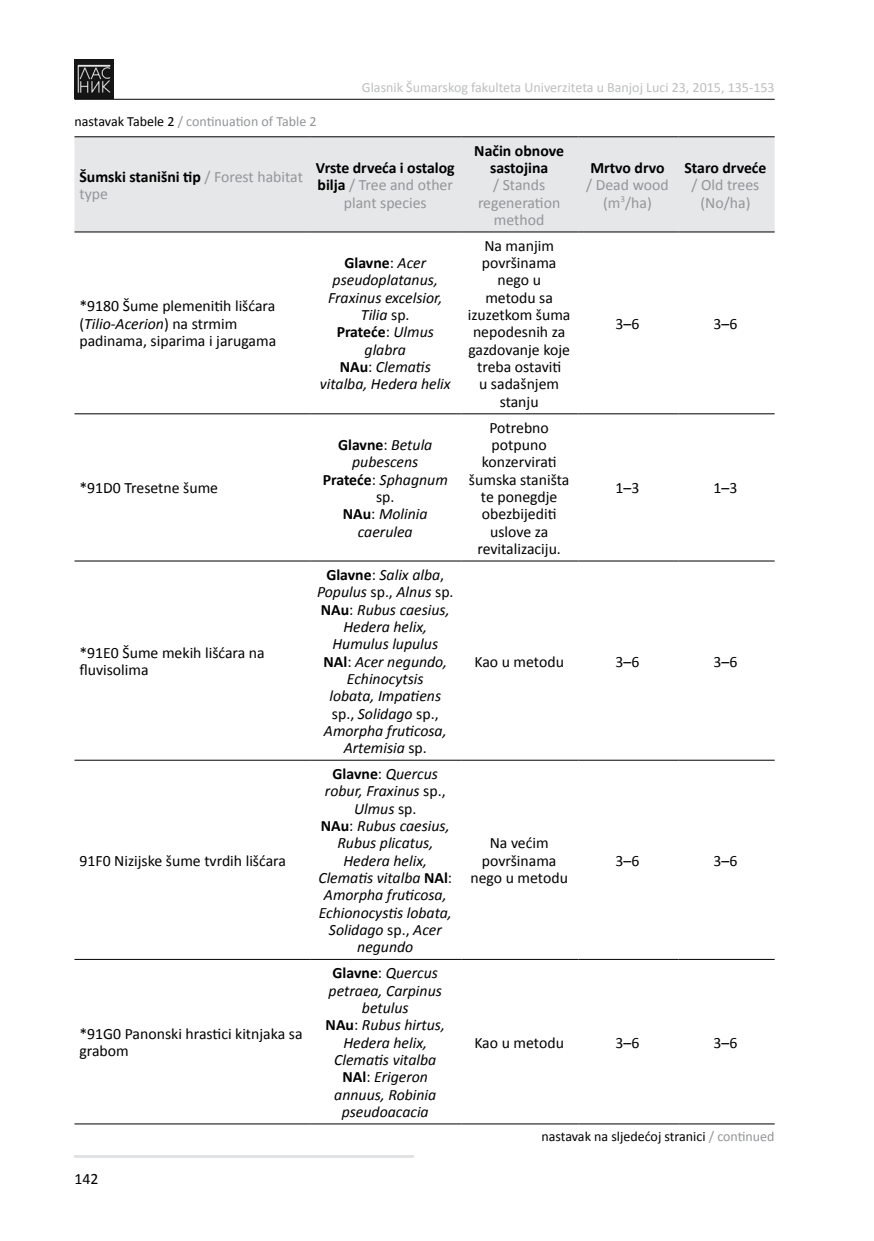
<style>
.page{position:relative;width:874px;height:1241px;background:#fff}
.page>*{position:absolute;margin:0;border:0;box-sizing:border-box;transform-origin:0 0}
.t1{font:italic 15.75px/17.3px "Calibri";color:#000;text-align:center}
.t2{font:15.75px/17.3px "Calibri";color:#000}
.t3{font:15.75px/17.3px "Calibri";color:#939598;text-align:center}
.t4{font:700 15.75px/17.3px "Calibri";color:#000;text-align:center}
.t5{font:14px "Calibri";color:#bcbec0}
.t6{font:14px "Calibri";color:#000}
.t7{font:14px "Calibri";color:#939598}
.s1{color:#000}
.s2{font-weight:700;color:#000}
.s3{font-style:italic}
.s4{font-weight:700;font-style:normal}
.s5{font-style:normal}
.s6{color:#939598}
</style>
<div class="page">
<hr style="left:74px;top:1155px;width:340px;height:2px;background:#e1e2e3">
<img style="left:74px;top:59px;width:39px;height:39px">
<hr style="left:74px;top:99px;width:700px;height:1px;background:#000">
<div style="left:74px;top:137px;width:700px;height:95px;background:#e6e7e8"></div>
<hr style="left:74px;top:136px;width:237px;height:1px;background:#000">
<hr style="left:311px;top:136px;width:150px;height:1px;background:#000">
<hr style="left:461px;top:136px;width:117px;height:1px;background:#000">
<hr style="left:578px;top:136px;width:100px;height:1px;background:#000">
<hr style="left:678px;top:136px;width:96px;height:1px;background:#000">
<hr style="left:74px;top:232px;width:237px;height:1px;background:#000">
<hr style="left:311px;top:232px;width:150px;height:1px;background:#000">
<hr style="left:461px;top:232px;width:117px;height:1px;background:#000">
<hr style="left:578px;top:232px;width:100px;height:1px;background:#000">
<hr style="left:678px;top:232px;width:96px;height:1px;background:#000">
<hr style="left:74px;top:413px;width:237px;height:1px;background:#000">
<hr style="left:311px;top:413px;width:150px;height:1px;background:#000">
<hr style="left:461px;top:413px;width:117px;height:1px;background:#000">
<hr style="left:578px;top:413px;width:100px;height:1px;background:#000">
<hr style="left:678px;top:413px;width:96px;height:1px;background:#000">
<hr style="left:74px;top:560px;width:237px;height:1px;background:#000">
<hr style="left:311px;top:560px;width:150px;height:1px;background:#000">
<hr style="left:461px;top:560px;width:117px;height:1px;background:#000">
<hr style="left:578px;top:560px;width:100px;height:1px;background:#000">
<hr style="left:678px;top:560px;width:96px;height:1px;background:#000">
<hr style="left:74px;top:759px;width:237px;height:1px;background:#000">
<hr style="left:311px;top:759px;width:150px;height:1px;background:#000">
<hr style="left:461px;top:759px;width:117px;height:1px;background:#000">
<hr style="left:578px;top:759px;width:100px;height:1px;background:#000">
<hr style="left:678px;top:759px;width:96px;height:1px;background:#000">
<hr style="left:74px;top:958px;width:237px;height:1px;background:#000">
<hr style="left:311px;top:958px;width:150px;height:1px;background:#000">
<hr style="left:461px;top:958px;width:117px;height:1px;background:#000">
<hr style="left:578px;top:958px;width:100px;height:1px;background:#000">
<hr style="left:678px;top:958px;width:96px;height:1px;background:#000">
<hr style="left:74px;top:1123px;width:237px;height:1px;background:#000">
<hr style="left:311px;top:1123px;width:150px;height:1px;background:#000">
<hr style="left:461px;top:1123px;width:117px;height:1px;background:#000">
<hr style="left:578px;top:1123px;width:100px;height:1px;background:#000">
<hr style="left:678px;top:1123px;width:96px;height:1px;background:#000">
<p class="t7" style="left:74px;top:113px;width:243px"><span class="s1">nastavak Tabele 2</span> / continuation of Table 2</p>
<p class="t5" style="left:362px;top:78px;width:414px">Glasnik Šumarskog fakulteta Univerziteta u Banjoj Luci 23, 2015, 135-153</p>
<p class="t3" style="left:79px;top:168px;width:225px;text-align:left"><span class="s2">Šumski stanišni tip</span> / Forest habitat type</p>
<p class="t3" style="left:315px;top:159px;width:140px"><span class="s2">Vrste drveća i ostalog bilja</span> / Tree and other plant species</p>
<p class="t2" style="left:79px;top:297px;width:198px">*9180 Šume plemenitih lišćara (<span class="s3">Tilio-Acerion</span>) na strmim padinama, siparima i jarugama</p>
<p class="t1" style="left:320px;top:253px;width:132px"><span class="s4">Glavne</span><span class="s5">:</span> Acer pseudoplatanus,<br>Fraxinus excelsior,<br>Tilia <span class="s5">sp.<br></span><span class="s4">Prateće</span><span class="s5">:</span> Ulmus glabra<br><span class="s4">NAu</span><span class="s5">:</span> Clematis vitalba, Hedera helix</p>
<p class="t2" style="left:79px;top:479px;width:140px">*91D0 Tresetne šume</p>
<p class="t2" style="left:79px;top:644px;width:187px">*91E0 Šume mekih lišćara na fluvisolima</p>
<p class="t2" style="left:79px;top:851px;width:208px">91F0 Nizijske šume tvrdih lišćara</p>
<p class="t2" style="left:79px;top:1024px;width:224px">*91G0 Panonski hrastici kitnjaka sa grabom</p>
<p class="t1" style="left:322px;top:435px;width:126px"><span class="s4">Glavne</span><span class="s5">:</span> Betula pubescens<br><span class="s4">Prateće</span><span class="s5">:</span> Sphagnum <span class="s5">sp.<br></span><span class="s4">NAu</span><span class="s5">:</span> Molinia caerulea</p>
<p class="t1" style="left:317px;top:565px;width:138px"><span class="s4">Glavne</span><span class="s5">:</span> Salix alba<span class="s5">,<br></span>Populus <span class="s5">sp.,</span> Alnus <span class="s5">sp.<br></span><span class="s4">NAu</span><span class="s5">:</span> Rubus caesius,<br>Hedera helix,<br>Humulus lupulus<br><span class="s4">NAl</span><span class="s5">:</span> Acer negundo,<br>Echinocytsis<br>lobata, Impatiens <span class="s5">sp.,</span> Solidago <span class="s5">sp.,<br></span>Amorpha fruticosa,<br>Artemisia <span class="s5">sp.</span></p>
<p class="t1" style="left:318px;top:764px;width:135px"><span class="s4">Glavne</span><span class="s5">:</span> Quercus robur, Fraxinus <span class="s5">sp.,<br></span>Ulmus <span class="s5">sp.<br></span><span class="s4">NAu</span><span class="s5">:</span> Rubus caesius,<br>Rubus plicatus,<br>Hedera helix,<br>Clematis vitalba <span class="s4">NAl</span><span class="s5">:<br></span>Amorpha fruticosa,<br>Echionocystis lobata,<br>Solidago <span class="s5">sp.,</span> Acer negundo</p>
<p class="t1" style="left:325px;top:963px;width:121px"><span class="s4">Glavne</span><span class="s5">:</span> Quercus petraea, Carpinus betulus<br><span class="s4">NAu</span><span class="s5">:</span> Rubus hirtus,<br>Hedera helix,<br>Clematis vitalba<br><span class="s4">NAl</span><span class="s5">:</span> Erigeron annuus, Robinia pseudoacacia</p>
<p class="t2" style="left:74px;top:1169px;width:25px">142</p>
<p class="t4" style="left:474px;top:142px;width:91px">Način obnove sastojina</p>
<p class="t3" style="left:477px;top:176px;width:84px">/ Stands regeneration method</p>
<p class="t2" style="left:467px;top:237px;width:104px;text-align:center">Na manjim površinama nego u<br>metodu sa izuzetkom šuma nepodesnih za gazdovanje koje treba ostaviti<br>u sadašnjem stanju</p>
<p class="t2" style="left:468px;top:419px;width:102px;text-align:center">Potrebno potpuno konzervirati šumska staništa te ponegdje obezbijediti uslove za revitalizaciju.</p>
<p class="t4" style="left:590px;top:159px;width:76px">Mrtvo drvo</p>
<p class="t3" style="left:586px;top:176px;width:84px">/ Dead wood (m<sup>3</sup>/ha)</p>
<p class="t4" style="left:684px;top:159px;width:83px">Staro drveće</p>
<p class="t3" style="left:691px;top:176px;width:69px">/ Old trees (No/ha)</p>
<p class="t2" style="left:615px;top:315px;width:25px">3–6</p>
<p class="t2" style="left:713px;top:315px;width:25px">3–6</p>
<p class="t2" style="left:615px;top:479px;width:25px">1–3</p>
<p class="t2" style="left:713px;top:479px;width:25px">1–3</p>
<p class="t2" style="left:474px;top:652px;width:91px">Kao u metodu</p>
<p class="t2" style="left:615px;top:652px;width:25px">3–6</p>
<p class="t2" style="left:713px;top:652px;width:25px">3–6</p>
<p class="t2" style="left:470px;top:834px;width:99px;text-align:center">Na većim površinama nego u metodu</p>
<p class="t2" style="left:615px;top:851px;width:25px">3–6</p>
<p class="t2" style="left:713px;top:851px;width:25px">3–6</p>
<p class="t2" style="left:474px;top:1033px;width:91px">Kao u metodu</p>
<p class="t2" style="left:615px;top:1033px;width:25px">3–6</p>
<p class="t2" style="left:713px;top:1033px;width:25px">3–6</p>
<p class="t6" style="left:541px;top:1127px;width:234px">nastavak na sljedećoj stranici <span class="s6">/ continued</span></p>
</div>
